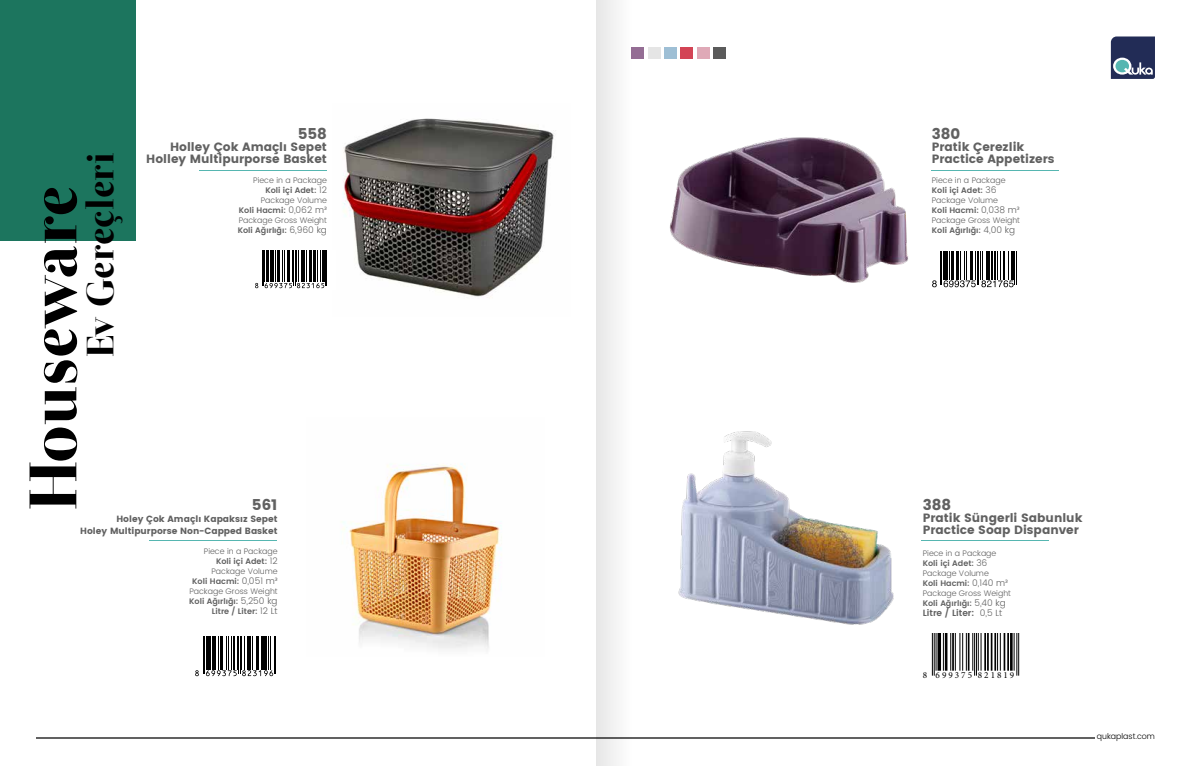
<style>
.page{position:relative;width:1191px;height:766px;background:#fff}
.page>*{position:absolute;margin:0;border:0;box-sizing:border-box;transform-origin:0 0}
.t1{font:66.8px "Otama ep";letter-spacing:-.015em;color:#000}
.t2{font:37.9px "Otama ep";color:#000}
.t3{font:15px "Poppins";color:#616161}
.t4{font:12px/12px "Poppins";color:#616161}
.t5{font:9.2px "Minion Pro";letter-spacing:.22em;color:#000}
.t6{font:9px/12px "Poppins";color:#616161;text-align:right}
.t7{font:600 9px "Poppins";color:#616161}
.t8{font:300 8px/10px "Poppins";color:#616161}
.t9{font:600 8px/10px "Poppins";color:#616161;text-align:right}
.t10{font:300 8px "Poppins";color:#000}
.s1{font-weight:600}
.s2{font-size:9px}
.s3{font-weight:300}
.s4{font-weight:300;font-size:9px}
</style>
<div class="page">
<svg style="left:1110px;top:36px;width:45px;height:43px;background:#475575"></svg>
<div style="left:631px;top:48px;width:13px;height:11px;background:#946d94"></div>
<div style="left:648px;top:48px;width:12px;height:11px;background:#e5e5e5"></div>
<div style="left:664px;top:48px;width:13px;height:11px;background:#9ebfd5"></div>
<div style="left:680px;top:48px;width:13px;height:11px;background:#d34455"></div>
<div style="left:696px;top:48px;width:13px;height:11px;background:#dfa9b7"></div>
<div style="left:713px;top:48px;width:12px;height:11px;background:#5b5b5b"></div>
<hr style="left:36px;top:737px;width:1058px;height:1px;background:#616161">
<div style="left:0;top:0;width:136px;height:241px;background:#1c755e"></div>
<img style="left:342px;top:464px;width:159px;height:186px">
<hr style="left:921px;top:540px;width:127px;height:1px;background:#56b6b1">
<hr style="left:931px;top:170px;width:127px;height:1px;background:#56b6b1">
<img style="left:678px;top:431px;width:216px;height:194px">
<hr style="left:932px;top:633px;width:1px;height:42px;background:#000">
<hr style="left:933px;top:633px;width:1px;height:42px;background:#000">
<hr style="left:935px;top:633px;width:1px;height:37px;background:#000">
<svg style="left:937px;top:633px;width:4px;height:37px"></svg>
<hr style="left:943px;top:633px;width:1px;height:37px;background:#000">
<hr style="left:944px;top:633px;width:3px;height:37px;background:#000">
<hr style="left:950px;top:633px;width:1px;height:37px;background:#000">
<hr style="left:952px;top:633px;width:2px;height:37px;background:#000">
<hr style="left:955px;top:633px;width:1px;height:37px;background:#000">
<hr style="left:959px;top:633px;width:1px;height:37px;background:#000">
<hr style="left:962px;top:633px;width:1px;height:37px;background:#000">
<hr style="left:966px;top:633px;width:1px;height:37px;background:#000">
<hr style="left:967px;top:633px;width:2px;height:37px;background:#000">
<hr style="left:972px;top:633px;width:1px;height:37px;background:#000">
<hr style="left:974px;top:633px;width:1px;height:42px;background:#000">
<hr style="left:976px;top:633px;width:1px;height:42px;background:#000">
<hr style="left:978px;top:633px;width:1px;height:37px;background:#000">
<hr style="left:980px;top:633px;width:1px;height:37px;background:#000">
<hr style="left:984px;top:633px;width:2px;height:37px;background:#000">
<hr style="left:987px;top:633px;width:1px;height:37px;background:#000">
<hr style="left:990px;top:633px;width:2px;height:37px;background:#000">
<hr style="left:994px;top:633px;width:2px;height:37px;background:#000">
<hr style="left:997px;top:633px;width:1px;height:37px;background:#000">
<hr style="left:1000px;top:633px;width:1px;height:37px;background:#000">
<hr style="left:1003px;top:633px;width:2px;height:37px;background:#000">
<hr style="left:1007px;top:633px;width:2px;height:37px;background:#000">
<hr style="left:1010px;top:633px;width:2px;height:37px;background:#000">
<hr style="left:1013px;top:633px;width:1px;height:37px;background:#000">
<hr style="left:1016px;top:633px;width:1px;height:42px;background:#000">
<hr style="left:1018px;top:633px;width:1px;height:42px;background:#000">
<svg style="left:949px;top:251px;width:64px;height:36px"></svg>
<hr style="left:1010px;top:251px;width:3px;height:28px;background:#000">
<hr style="left:1014px;top:251px;width:1px;height:33px;background:#000">
<hr style="left:1015px;top:251px;width:1px;height:33px;background:#000">
<img style="left:342px;top:118px;width:212px;height:179px">
<hr style="left:149px;top:540px;width:127px;height:1px;background:#56b6b1">
<hr style="left:200px;top:170px;width:127px;height:1px;background:#56b6b1">
<hr style="left:203px;top:635px;width:1px;height:38px;background:#000">
<hr style="left:204px;top:635px;width:1px;height:38px;background:#000">
<hr style="left:238px;top:635px;width:1px;height:38px;background:#000">
<hr style="left:240px;top:635px;width:1px;height:38px;background:#000">
<hr style="left:274px;top:635px;width:1px;height:38px;background:#000">
<hr style="left:275px;top:635px;width:1px;height:38px;background:#000">
<hr style="left:206px;top:635px;width:1px;height:34px;background:#000">
<hr style="left:207px;top:635px;width:3px;height:34px;background:#000">
<hr style="left:212px;top:635px;width:1px;height:34px;background:#000">
<hr style="left:213px;top:635px;width:3px;height:34px;background:#000">
<hr style="left:218px;top:635px;width:1px;height:34px;background:#000">
<hr style="left:220px;top:635px;width:1px;height:34px;background:#000">
<hr style="left:222px;top:635px;width:1px;height:34px;background:#000">
<hr style="left:226px;top:635px;width:1px;height:34px;background:#000">
<hr style="left:228px;top:635px;width:1px;height:34px;background:#000">
<hr style="left:231px;top:635px;width:1px;height:34px;background:#000">
<hr style="left:233px;top:635px;width:1px;height:34px;background:#000">
<hr style="left:237px;top:635px;width:1px;height:34px;background:#000">
<hr style="left:241px;top:635px;width:1px;height:34px;background:#000">
<hr style="left:244px;top:635px;width:1px;height:34px;background:#000">
<hr style="left:247px;top:635px;width:1px;height:34px;background:#000">
<hr style="left:249px;top:635px;width:2px;height:34px;background:#000">
<hr style="left:252px;top:635px;width:1px;height:34px;background:#000">
<hr style="left:256px;top:635px;width:1px;height:34px;background:#000">
<hr style="left:258px;top:635px;width:1px;height:34px;background:#000">
<hr style="left:261px;top:635px;width:1px;height:34px;background:#000">
<hr style="left:263px;top:635px;width:2px;height:34px;background:#000">
<hr style="left:266px;top:635px;width:1px;height:34px;background:#000">
<hr style="left:268px;top:635px;width:1px;height:34px;background:#000">
<hr style="left:270px;top:635px;width:1px;height:34px;background:#000">
<svg style="left:206px;top:670px;width:67px;height:6px"></svg>
<svg style="left:195px;top:670px;width:4px;height:6px"></svg>
<img style="left:669px;top:137px;width:280px;height:151px">
<hr style="left:262px;top:250px;width:1px;height:35px;background:#000">
<hr style="left:263px;top:250px;width:1px;height:35px;background:#000">
<hr style="left:293px;top:250px;width:1px;height:35px;background:#000">
<hr style="left:295px;top:250px;width:1px;height:35px;background:#000">
<hr style="left:325px;top:250px;width:1px;height:35px;background:#000">
<hr style="left:326px;top:250px;width:1px;height:35px;background:#000">
<hr style="left:264px;top:250px;width:1px;height:32px;background:#000">
<hr style="left:266px;top:250px;width:3px;height:32px;background:#000">
<hr style="left:270px;top:250px;width:1px;height:32px;background:#000">
<hr style="left:271px;top:250px;width:2px;height:32px;background:#000">
<hr style="left:275px;top:250px;width:1px;height:32px;background:#000">
<hr style="left:277px;top:250px;width:1px;height:32px;background:#000">
<hr style="left:279px;top:250px;width:1px;height:32px;background:#000">
<hr style="left:282px;top:250px;width:1px;height:32px;background:#000">
<hr style="left:284px;top:250px;width:1px;height:32px;background:#000">
<hr style="left:287px;top:250px;width:1px;height:32px;background:#000">
<hr style="left:288px;top:250px;width:2px;height:32px;background:#000">
<hr style="left:292px;top:250px;width:1px;height:32px;background:#000">
<hr style="left:296px;top:250px;width:1px;height:32px;background:#000">
<hr style="left:298px;top:250px;width:1px;height:32px;background:#000">
<hr style="left:301px;top:250px;width:1px;height:32px;background:#000">
<hr style="left:303px;top:250px;width:1px;height:32px;background:#000">
<hr style="left:306px;top:250px;width:1px;height:32px;background:#000">
<hr style="left:309px;top:250px;width:1px;height:32px;background:#000">
<hr style="left:310px;top:250px;width:2px;height:32px;background:#000">
<hr style="left:313px;top:250px;width:2px;height:32px;background:#000">
<hr style="left:315px;top:250px;width:1px;height:32px;background:#000">
<hr style="left:317px;top:250px;width:1px;height:32px;background:#000">
<hr style="left:320px;top:250px;width:1px;height:32px;background:#000">
<hr style="left:322px;top:250px;width:2px;height:32px;background:#000">
<svg style="left:265px;top:283px;width:59px;height:5px"></svg>
<svg style="left:255px;top:283px;width:3px;height:5px"></svg>
<div style="left:596px;top:0;width:36px;height:765px;background:#f2f2f2"></div>
<h3 class="t3" style="left:298px;top:125px;width:31px">558</h3>
<h3 class="t4" style="left:146px;top:140px;width:182px;text-align:right">Holley Çok Amaçlı Sepet<br>Holley Multipurporse Basket</h3>
<p class="t8" style="left:238px;top:175px;width:91px;text-align:right">Piece in a Package<br><span class="s1">Koli içi Adet:</span> <span class="s2">12<br></span>Package Volume<br><span class="s1">Koli Hacmi:</span> <span class="s2">0,062 m³<br></span>Package Gross Weight<br><span class="s1">Koli Ağırlığı:</span> <span class="s2">6,960 kg</span></p>
<h2 class="t2" style="left:78px;top:357px;width:206px;rotate:-90deg">Ev Gereçleri</h2>
<h1 class="t1" style="left:13px;top:510px;width:326px;rotate:-90deg">Houseware</h1>
<h3 class="t3" style="left:252px;top:496px;width:27px">561</h3>
<p class="t6" style="left:80px;top:512px;width:199px">Holey Çok Amaçlı Kapaksız Sepet<br>Holey Multipurporse Non-Capped Basket</p>
<p class="t9" style="left:189px;top:546px;width:90px"><span class="s3">Piece in a Package<br></span>Koli içi Adet: <span class="s4">12<br></span><span class="s3">Package Volume<br></span>Koli Hacmi: <span class="s4">0,051 m³<br></span><span class="s3">Package Gross Weight<br></span>Koli Ağırlığı: <span class="s4">5,250 kg<br></span>Litre / Liter: <span class="s4">12 Lt</span></p>
<h3 class="t3" style="left:931px;top:125px;width:30px">380</h3>
<h3 class="t4" style="left:931px;top:140px;width:124px">Pratik Çerezlik<br>Practice Appetizers</h3>
<p class="t8" style="left:931px;top:175px;width:90px">Piece in a Package<br><span class="s1">Koli içi Adet:</span> <span class="s2">36<br></span>Package Volume<br><span class="s1">Koli Hacmi:</span> <span class="s2">0,038 m³<br></span>Package Gross Weight<br><span class="s1">Koli Ağırlığı:</span> <span class="s2">4,00 kg</span></p>
<h3 class="t3" style="left:922px;top:496px;width:30px">388</h3>
<h3 class="t4" style="left:922px;top:511px;width:161px">Pratik Süngerli Sabunluk<br>Practice Soap Dispanver</h3>
<p class="t8" style="left:922px;top:548px;width:90px">Piece in a Package<br><span class="s1">Koli içi Adet:</span> <span class="s2">36<br></span>Package Volume<br><span class="s1">Koli Hacmi:</span> <span class="s2">0,140 m³<br></span>Package Gross Weight<br><span class="s1">Koli Ağırlığı:</span> <span class="s2">5,40 kg</span></p>
<p class="t7" style="left:922px;top:606px;width:81px">Litre / Liter: <span class="s3">0,5 Lt</span></p>
<p class="t5" style="left:922px;top:669px;width:93px">8 699375 821819</p>
<p class="t10" style="left:1096px;top:730px;width:60px">qukaplast.com</p>
</div>
